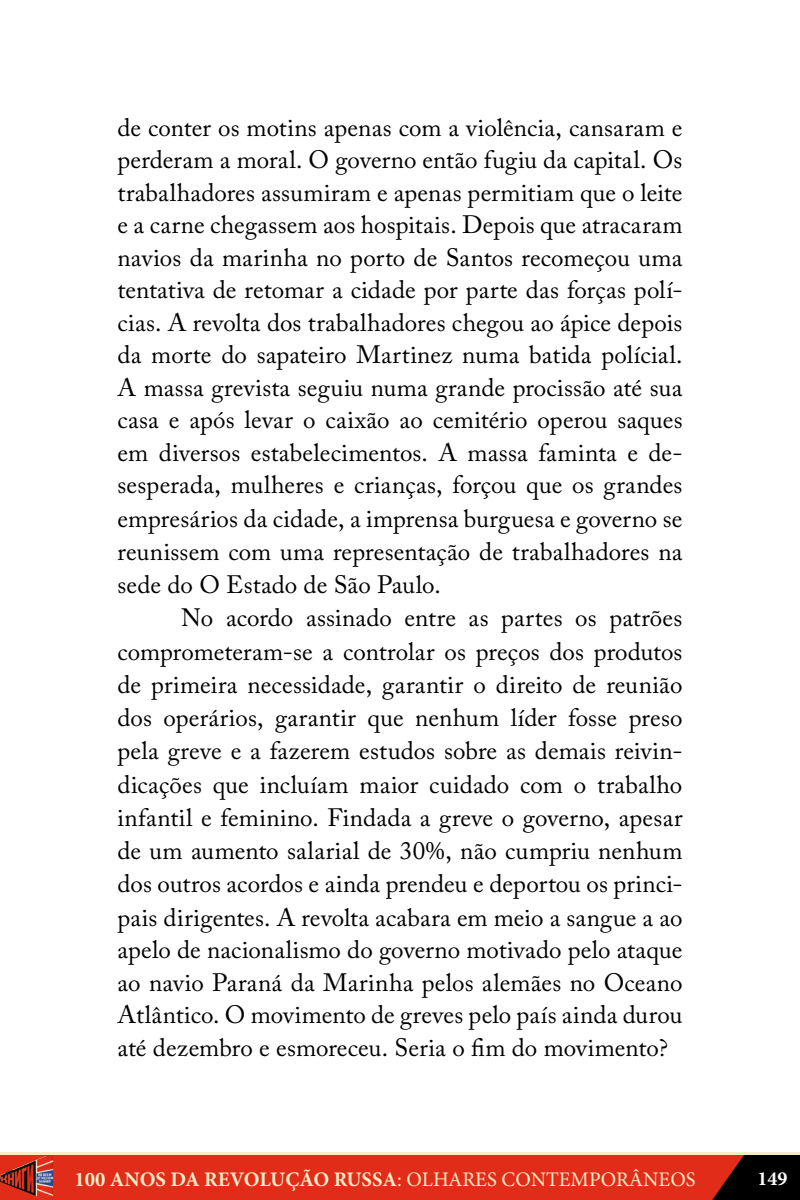
<style>
.page{position:relative;width:800px;height:1200px;background:#fff}
.page>*{position:absolute;margin:0;border:0;box-sizing:border-box;transform-origin:0 0}
.t1{font:25px/32.8px "Adobe Caslon Pro";color:#000;text-align:justify}
.t2{font:700 20.75px "Minion Pro";color:#f7edc5}
.t3{font:700 20px "Minion Pro";color:#fff}
.s1{font-weight:400}
</style>
<div class="page">
<div style="left:0;top:1155px;width:800px;height:45px;background:#e12c19"></div>
<svg style="left:712px;top:1155px;width:88px;height:45px"></svg>
<img style="left:0;top:1155px;width:53px;height:45px">
<hr style="left:0;top:1153px;width:800px;height:2px;background:#f7edc5">
<p class="t1" style="left:118px;top:111px;width:567px">de conter os motins apenas com a violência, cansaram e perderam a moral. O governo então fugiu da capital. Os trabalhadores assumiram e apenas permitiam que o leite e a carne chegassem aos hospitais. Depois que atracaram navios da marinha no porto de Santos recomeçou uma tentativa de retomar a cidade por parte das forças polí&shy;cias. A revolta dos trabalhadores chegou ao ápice depois da morte do sapateiro Martinez numa batida polícial.<br>A massa grevista seguiu numa grande procissão até sua casa e após levar o caixão ao cemitério operou saques em diversos estabelecimentos. A massa faminta e de&shy;sesperada, mulheres e crianças, forçou que os grandes empresários da cidade, a imprensa burguesa e governo se reunissem com uma representação de trabalhadores na sede do O Estado de São Paulo.</p>
<p class="t1" style="left:118px;top:601px;width:567px;text-indent:64px">No acordo assinado entre as partes os patrões comprometeram-se a controlar os preços dos produtos de primeira necessidade, garantir o direito de reunião dos operários, garantir que nenhum líder fosse preso pela greve e a fazerem estudos sobre as demais reivin&shy;dicações que incluíam maior cuidado com o trabalho infantil e feminino. Findada a greve o governo, apesar de um aumento salarial de 30%, não cumpriu nenhum dos outros acordos e ainda prendeu e deportou os princi&shy;pais dirigentes. A revolta acabara em meio a sangue a ao apelo de nacionalismo do governo motivado pelo ataque ao navio Paraná da Marinha pelos alemães no Oceano Atlântico. O movimento de greves pelo país ainda durou até dezembro e esmoreceu. Seria o fim do movimento?</p>
<p class="t2" style="left:74px;top:1165px;width:623px">100 ANOS DA REVOLUÇÃO RUSSA<span class="s1">: OLHARES CONTEMPORÂNEOS</span></p>
<p class="t3" style="left:758px;top:1165px;width:31px">149</p>
</div>
